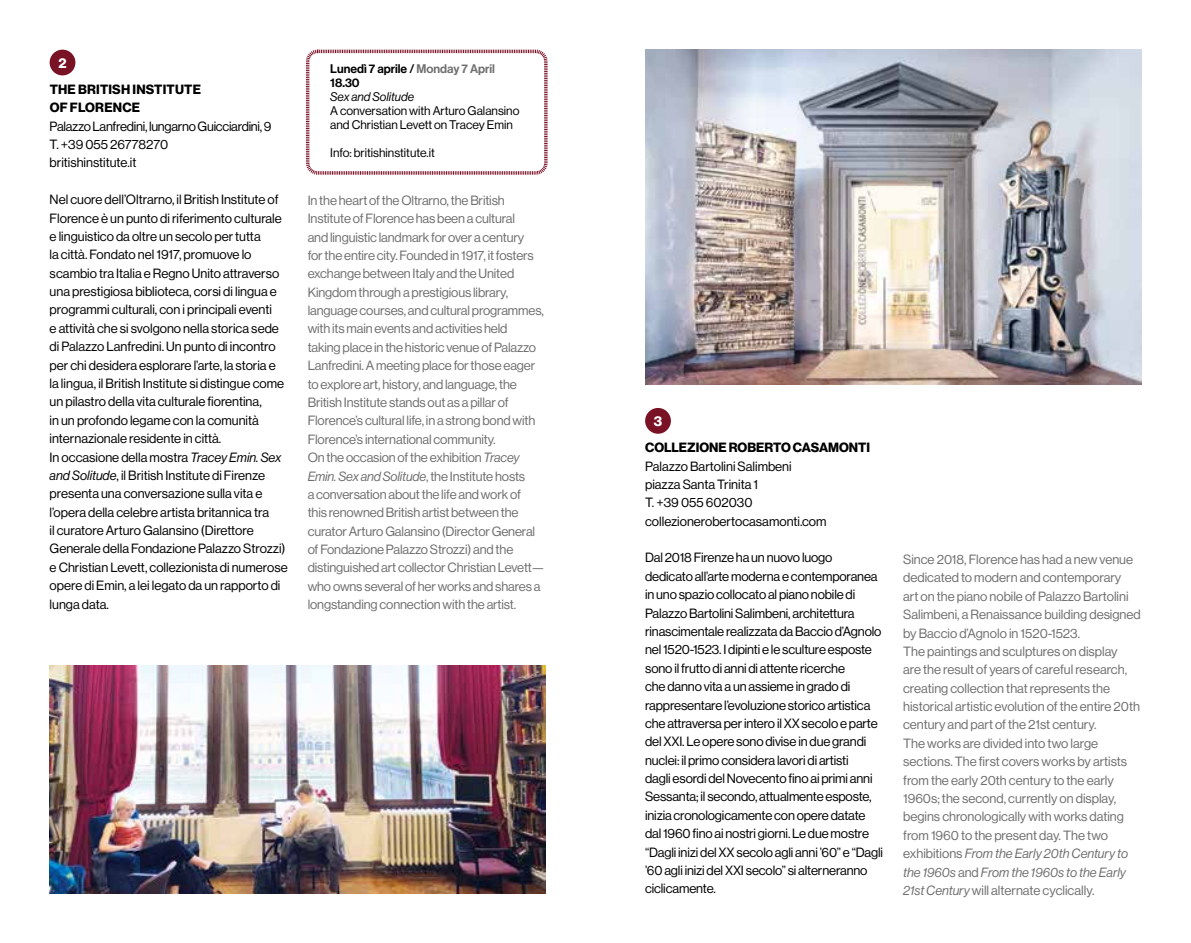
<style>
.page{position:relative;width:1191px;height:943px;background:#fff}
.page>*{position:absolute;margin:0;border:0;box-sizing:border-box;transform-origin:0 0}
.t1{font:14px "N Haas Grotesk DS Pro 75 Bd";color:#fff}
.t2{font:13.12px/18.4px "N Haas Grotesk DS Pro 55 Rg";letter-spacing:-.01em;color:#000}
.t3{font:13.12px/18.4px "N Haas Grotesk DS Pro 55 Rg";letter-spacing:-.01em;color:#706f6f}
.t4{font:13.12px/18.4px "N Haas Grotesk DS Pro 56 It";color:#706f6f}
.t5{font:13.12px/18.4px "N Haas Grotesk DS Pro 75 Bd";color:#000}
.t6{font:12.25px/14px "N Haas Grotesk DS Pro 55 Rg";color:#000}
.t7{font:12.25px/14px "N Haas Grotesk DS Pro 65 Md";color:#000}
.t8{font:12.25px "N Haas Grotesk DS Pro 56 It";color:#000}
.s1{font-family:"N Haas Grotesk DS Pro 56 It"}
.s2{color:#706f6f}
.s3{font-family:"N Haas Grotesk DS Pro 55 Rg"}
</style>
<div class="page">
<svg style="left:305px;top:49px;width:243px;height:126px"></svg>
<div style="left:50px;top:50px;width:25px;height:25px;background:#7a1225;border-radius:50%"></div>
<div style="left:645px;top:408px;width:26px;height:26px;background:#7a1225;border-radius:50%"></div>
<img style="left:50px;top:665px;width:496px;height:228px">
<img style="left:645px;top:50px;width:496px;height:334px">
<p class="t1" style="left:58px;top:55px;width:10px">2</p>
<p class="t5" style="left:50px;top:80px;width:153px">THE BRITISH INSTITUTE<br>OF FLORENCE</p>
<p class="t2" style="left:50px;top:117px;width:223px">Palazzo Lanfredini, lungarno Guicciardini, 9<br>T. +39 055 26778270<br>britishinstitute.it</p>
<p class="t2" style="left:50px;top:190px;width:240px">Nel cuore dell’Oltrarno, il British Institute of Florence è un punto di riferimento culturale e linguistico da oltre un secolo per tutta<br>la città. Fondato nel 1917, promuove lo scambio tra Italia e Regno Unito attraverso una prestigiosa biblioteca, corsi di lingua e programmi culturali, con i principali eventi<br>e attività che si svolgono nella storica sede di Palazzo Lanfredini. Un punto di incontro per chi desidera esplorare l’arte, la storia e la lingua, il British Institute si distingue come un pilastro della vita culturale fiorentina,<br>in un profondo legame con la comunità internazionale residente in città.<br>In occasione della mostra <span class="s1">Tracey Emin. Sex and Solitude</span>, il British Institute di Firenze presenta una conversazione sulla vita e l’opera della celebre artista britannica tra<br>il curatore Arturo Galansino (Direttore Generale della Fondazione Palazzo Strozzi) e Christian Levett, collezionista di numerose opere di Emin, a lei legato da un rapporto di lunga data.</p>
<p class="t3" style="left:308px;top:191px;width:238px">In the heart of the Oltrarno, the British Institute of Florence has been a cultural<br>and linguistic landmark for over a century<br>for the entire city. Founded in 1917, it fosters exchange between Italy and the United Kingdom through a prestigious library, language courses, and cultural programmes, with its main events and activities held<br>taking place in the historic venue of Palazzo Lanfredini. A meeting place for those eager to explore art, history, and language, the British Institute stands out as a pillar of Florence’s cultural life, in a strong bond with Florence’s international community.<br>On the occasion of the exhibition <span class="s1">Tracey</span></p>
<p class="t7" style="left:330px;top:62px;width:166px">Lunedì 7 aprile / <span class="s2">Monday 7 April<br></span>18.30</p>
<p class="t8" style="left:330px;top:90px;width:85px">Sex and Solitude</p>
<p class="t6" style="left:330px;top:104px;width:191px">A conversation with Arturo Galansino and Christian Levett on Tracey Emin</p>
<p class="t6" style="left:330px;top:146px;width:106px">Info: britishinstitute.it</p>
<p class="t4" style="left:308px;top:467px;width:219px">Emin. Sex and Solitude<span class="s3">, the Institute hosts</span></p>
<p class="t3" style="left:308px;top:485px;width:238px">a conversation about the life and work of<br>this renowned British artist between the curator Arturo Galansino (Director General of Fondazione Palazzo Strozzi) and the distinguished art collector Christian Levett— who owns several of her works and shares a longstanding connection with the artist.</p>
<p class="t1" style="left:654px;top:413px;width:10px">3</p>
<p class="t5" style="left:645px;top:438px;width:226px">COLLEZIONE ROBERTO CASAMONTI</p>
<p class="t2" style="left:645px;top:457px;width:183px">Palazzo Bartolini Salimbeni piazza Santa Trinita 1<br>T. +39 055 602030 collezionerobertocasamonti.com</p>
<p class="t2" style="left:645px;top:548px;width:239px">Dal 2018 Firenze ha un nuovo luogo dedicato all’arte moderna e contemporanea in uno spazio collocato al piano nobile di Palazzo Bartolini Salimbeni, architettura rinascimentale realizzata da Baccio d’Agnolo nel 1520-1523. I dipinti e le sculture esposte sono il frutto di anni di attente ricerche<br>che danno vita a un assieme in grado di rappresentare l’evoluzione storico artistica che attraversa per intero il XX secolo e parte del XXI. Le opere sono divise in due grandi nuclei: il primo considera lavori di artisti<br>dagli esordi del Novecento fino ai primi anni Sessanta; il secondo, attualmente esposte, inizia cronologicamente con opere datate dal 1960 fino ai nostri giorni. Le due mostre “Dagli inizi del XX secolo agli anni ’60” e “Dagli ’60 agli inizi del XXI secolo” si alterneranno ciclicamente.</p>
<p class="t3" style="left:903px;top:550px;width:239px">Since 2018, Florence has had a new venue dedicated to modern and contemporary<br>art on the piano nobile of Palazzo Bartolini Salimbeni, a Renaissance building designed by Baccio d’Agnolo in 1520-1523.<br>The paintings and sculptures on display<br>are the result of years of careful research, creating collection that represents the historical artistic evolution of the entire 20th century and part of the 21st century.<br>The works are divided into two large sections. The first covers works by artists from the early 20th century to the early 1960s; the second, currently on display, begins chronologically with works dating from 1960 to the present day. The two</p>
<p class="t4" style="left:903px;top:844px;width:226px"><span class="s3">exhibitions</span> From the Early 20th Century to the 1960s <span class="s3">and</span> From the 1960s to the Early</p>
<p class="t3" style="left:903px;top:881px;width:193px"><span class="s1">21st Century</span> will alternate cyclically.</p>
</div>
